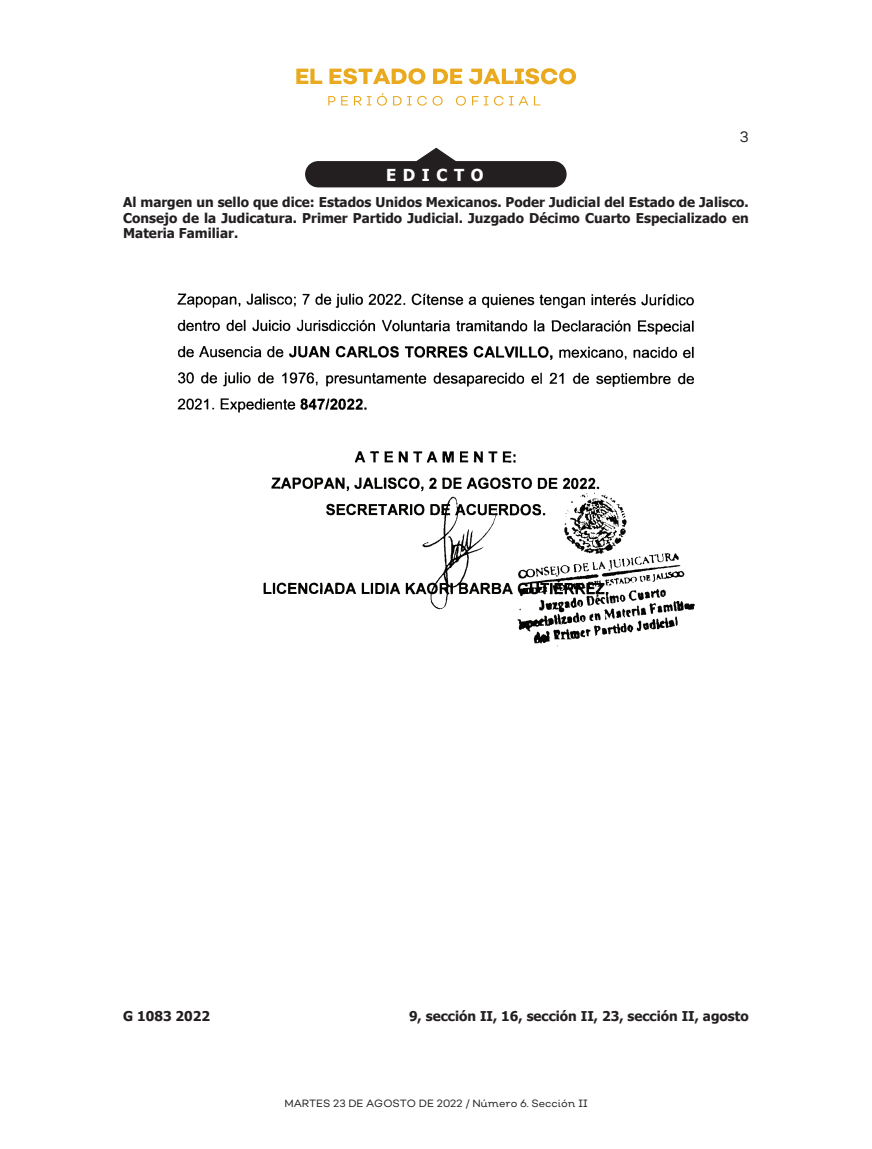
<style>
.page{position:relative;width:872px;height:1149px;background:#fff}
.page>*{position:absolute;margin:0;border:0;box-sizing:border-box;transform-origin:0 0}
.t1{font:700 16.5px "Tahoma";letter-spacing:.4em;color:#fff}
.t2{font:15px "Nutmeg";color:#231f20}
.t3{font:700 13.5px/15.5px "Tahoma";color:#231f20;text-align:justify}
.t4{font:10.5px "Nutmeg Headline";color:#231f20}
</style>
<div class="page">
<svg style="left:296px;top:69px;width:26px;height:15px"></svg>
<svg style="left:329px;top:68px;width:96px;height:16px"></svg>
<svg style="left:433px;top:69px;width:29px;height:15px"></svg>
<svg style="left:469px;top:68px;width:107px;height:16px"></svg>
<svg style="left:328px;top:96px;width:7px;height:9px"></svg>
<svg style="left:341px;top:96px;width:7px;height:9px"></svg>
<svg style="left:354px;top:96px;width:17px;height:9px"></svg>
<svg style="left:377px;top:93px;width:10px;height:13px"></svg>
<svg style="left:393px;top:96px;width:8px;height:9px"></svg>
<svg style="left:407px;top:96px;width:35px;height:10px"></svg>
<svg style="left:456px;top:96px;width:10px;height:10px"></svg>
<svg style="left:472px;top:96px;width:6px;height:9px"></svg>
<svg style="left:484px;top:96px;width:4px;height:9px"></svg>
<svg style="left:494px;top:96px;width:9px;height:10px"></svg>
<svg style="left:509px;top:96px;width:19px;height:9px"></svg>
<svg style="left:534px;top:96px;width:6px;height:9px"></svg>
<div style="left:306px;top:162px;width:260px;height:25px;background:#231f20;border-radius:12px"></div>
<div style="left:305px;top:161px;width:261px;height:26px;border:1px solid #231f20;border-radius:12px"></div>
<svg style="left:415px;top:148px;width:43px;height:15px"></svg>
<img style="left:177px;top:293px;width:518px;height:354px">
<p class="t2" style="left:740px;top:127px;width:10px">3</p>
<p class="t1" style="left:386px;top:163px;width:99px">EDICTO</p>
<p class="t3" style="left:123px;top:194px;width:627px">Al margen un sello que dice: Estados Unidos Mexicanos. Poder Judicial del Estado de Jalisco.<br>Consejo de la Judicatura. Primer Partido Judicial. Juzgado Décimo Cuarto Especializado en Materia Familiar.</p>
<p class="t3" style="left:123px;top:1006px;width:88px">G 1083 2022</p>
<p class="t3" style="left:409px;top:1006px;width:341px">9, sección II, 16, sección II, 23, sección II, agosto</p>
<p class="t4" style="left:284px;top:1096px;width:305px">MARTES 23 DE AGOSTO DE 2022 / Número 6. Sección II</p>
</div>
